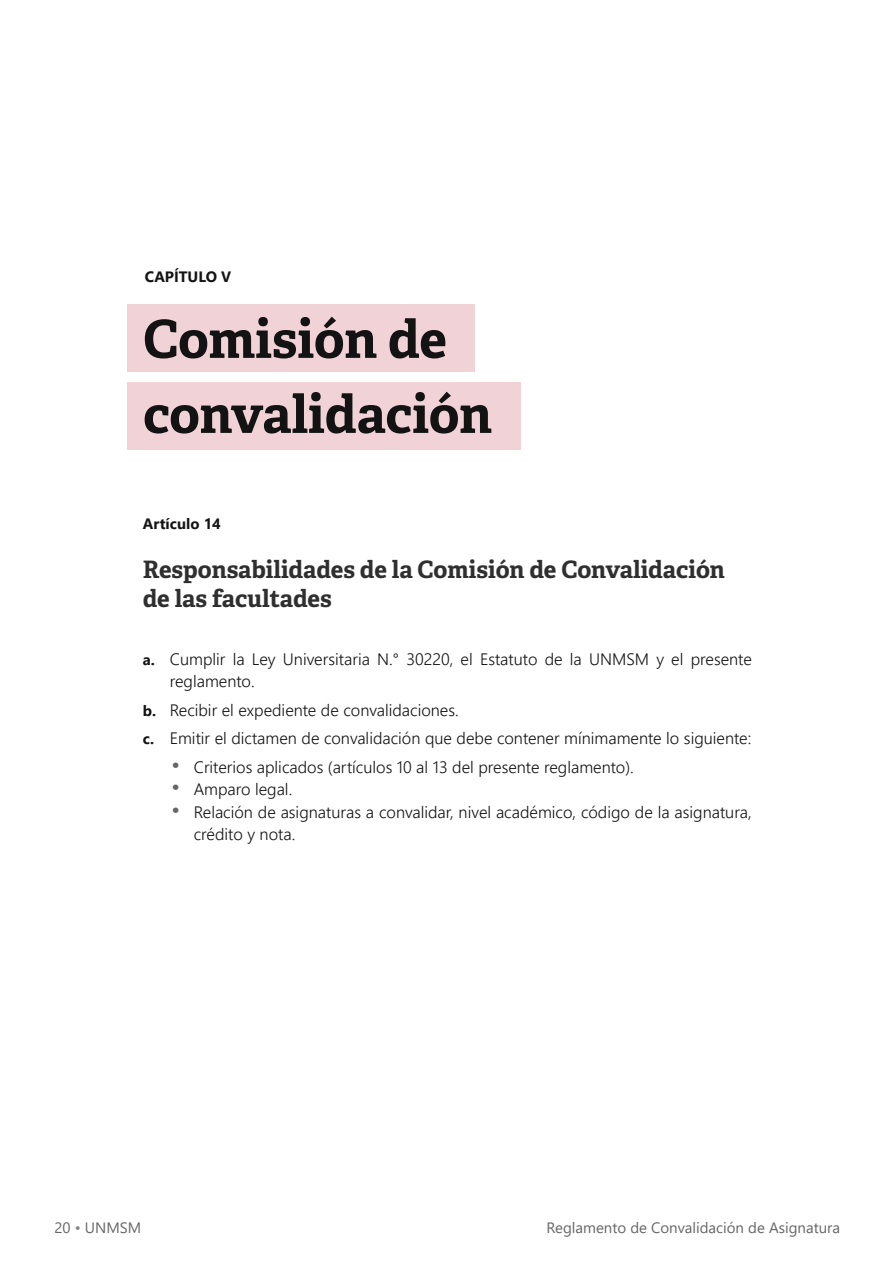
<style>
.page{position:relative;width:893px;height:1263px;background:#fff}
.page>*{position:absolute;margin:0;border:0;box-sizing:border-box;transform-origin:0 0}
.t1{font:700 52.5px/75px "Adelle";letter-spacing:-.005em;color:#131313}
.t2{font:700 24px/28.8px "Adelle";letter-spacing:-.005em;color:#2f2f2f}
.t3{font:300 16.5px/22.5px "Segoe UI";color:#131313}
.t4{font:15px "Segoe UI";color:#666}
.t5{font:700 15px "Segoe UI";color:#131313}
.s1{font-weight:700;font-size:15px}
.s2{font-size:23.1px;color:#666}
.s3{color:#818181}
</style>
<div class="page">
<div style="left:127px;top:304px;width:347px;height:68px;background:#f0d2d7"></div>
<div style="left:127px;top:382px;width:394px;height:68px;background:#f0d2d7"></div>
<p class="t5" style="left:145px;top:262px;width:88px">CAPÍTULO V</p>
<h1 class="t1" style="left:143px;top:302px;width:350px">Comisión de convalidación</h1>
<p class="t5" style="left:143px;top:509px;width:80px">Artículo 14</p>
<h2 class="t2" style="left:143px;top:555px;width:584px">Responsabilidades de la Comisión de Convalidación de las facultades</h2>
<p class="t3" style="left:170px;top:646px;width:583px;text-indent:-27px"><span class="s1">a.</span> Cumplir la Ley Universitaria N.° 30220, el Estatuto de la UNMSM y el presente reglamento.</p>
<p class="t3" style="left:143px;top:694px;width:610px;line-height:28.5px"><span class="s1">b.</span> Recibir el expediente de convalidaciones.<br><span class="s1">c.</span> Emitir el dictamen de convalidación que debe contener mínimamente lo siguiente:</p>
<p class="t3" style="left:171px;top:754px;width:464px"><span class="s2">•</span> Criterios aplicados (artículos 10 al 13 del presente reglamento).</p>
<p class="t3" style="left:171px;top:776px;width:122px"><span class="s2">•</span> Amparo legal.</p>
<p class="t3" style="left:194px;top:799px;width:559px;text-indent:-23px"><span class="s2">•</span> Relación de asignaturas a convalidar, nivel académico, código de la asignatura, crédito y nota.</p>
<p class="t4" style="left:54px;top:1214px;width:88px">20 <span class="s3">•</span> UNMSM</p>
<p class="t4" style="left:547px;top:1214px;width:295px">Reglamento de Convalidación de Asignatura</p>
</div>
